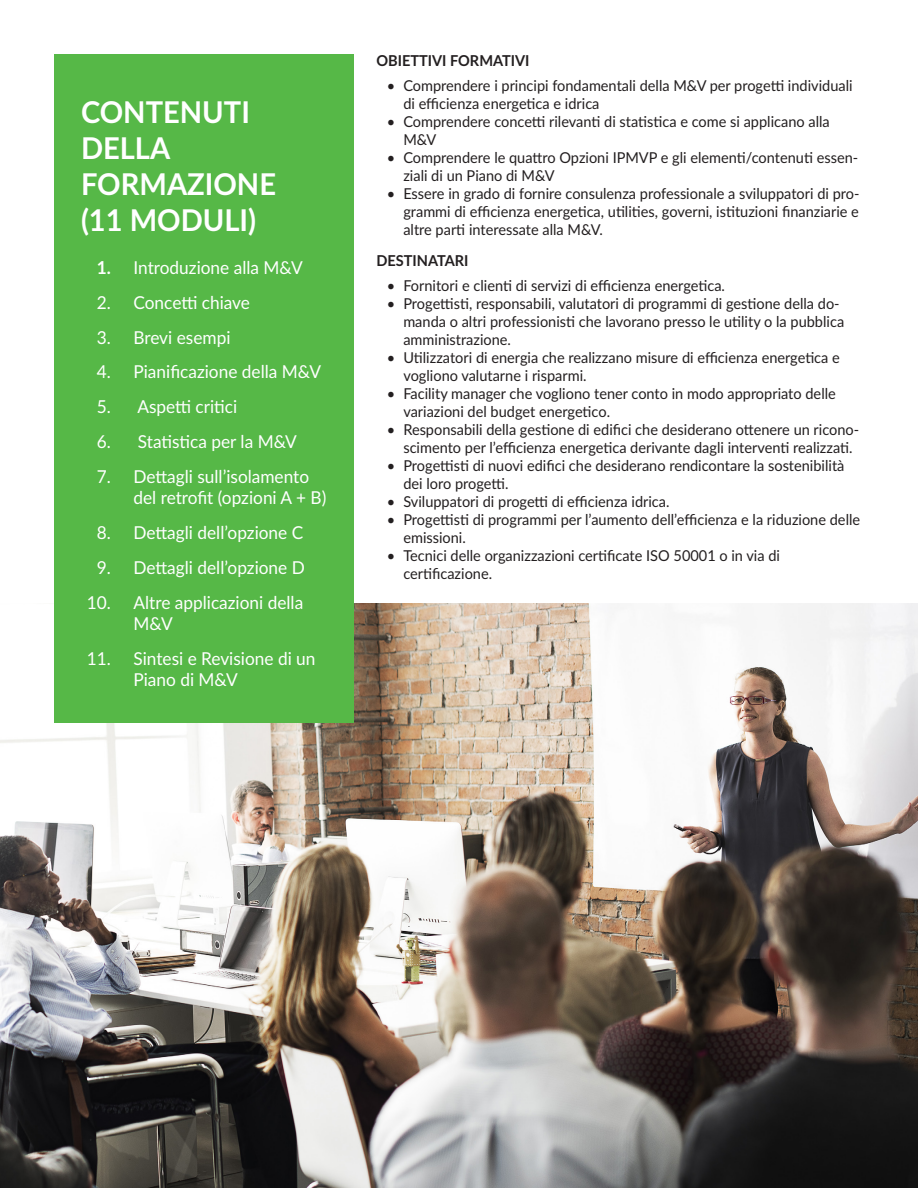
<style>
.page{position:relative;width:918px;height:1188px;background:#fff}
.page>*{position:absolute;margin:0;border:0;box-sizing:border-box;transform-origin:0 0}
.sous-titre{font:700 30px/36px "Lato";color:#fff}
._11_module{font:17.85px/21.3px "Lato";color:#fff}
.t1{font:15px/18px "Lato";color:#231f20}
.sous-titre-2{font:700 15px "Lato";color:#231f20}
.s1{font-weight:700}
</style>
<div class="page">
<img style="left:0;top:604px;width:918px;height:584px">
<div style="left:54px;top:54px;width:299px;height:669px;background:#56b847"></div>
<p class="sous-titre" style="left:81px;top:93px;width:197px">CONTENUTI<br>DELLA<br>FORMAZIONE (11 MODULI)</p>
<p class="_11_module" style="left:97px;top:256px;width:207px"><span class="s1">1.</span> Introduzione alla M&amp;V</p>
<p class="_11_module" style="left:97px;top:291px;width:155px">2. Concetti chiave</p>
<p class="_11_module" style="left:97px;top:326px;width:135px">3. Brevi esempi</p>
<p class="_11_module" style="left:97px;top:360px;width:226px">4. Pianificazione della M&amp;V</p>
<p class="_11_module" style="left:97px;top:395px;width:142px">5. Aspetti critici</p>
<p class="_11_module" style="left:97px;top:430px;width:202px">6. Statistica per la M&amp;V</p>
<p class="_11_module" style="left:134px;top:465px;width:194px;text-indent:-37px">7. Dettagli sull’isolamento del retrofit (opzioni A + B)</p>
<p class="_11_module" style="left:97px;top:521px;width:208px">8. Dettagli dell’opzione C</p>
<p class="_11_module" style="left:97px;top:556px;width:209px">9. Dettagli dell’opzione D</p>
<p class="_11_module" style="left:134px;top:591px;width:171px;text-indent:-47px">10. Altre applicazioni della<br>M&amp;V</p>
<p class="_11_module" style="left:134px;top:647px;width:183px;text-indent:-47px">11. Sintesi e Revisione di un<br>Piano di M&amp;V</p>
<p class="sous-titre-2" style="left:376px;top:50px;width:155px">OBIETTIVI FORMATIVI</p>
<p class="t1" style="left:403px;top:76px;width:451px;text-indent:-16px">• Comprendere i principi fondamentali della M&amp;V per progetti individuali di efficienza energetica e idrica</p>
<p class="t1" style="left:403px;top:112px;width:428px;text-indent:-16px">• Comprendere concetti rilevanti di statistica e come si applicano alla<br>M&amp;V</p>
<p class="t1" style="left:403px;top:148px;width:456px;text-indent:-16px">• Comprendere le quattro Opzioni IPMVP e gli elementi/contenuti essen&shy;ziali di un Piano di M&amp;V</p>
<p class="t1" style="left:403px;top:184px;width:458px;text-align:justify;text-indent:-16px">• Essere in grado di fornire consulenza professionale a sviluppatori di pro&shy;grammi di efficienza energetica, utilities, governi, istituzioni finanziarie e altre parti interessate alla M&amp;V.</p>
<p class="sous-titre-2" style="left:376px;top:250px;width:94px">DESTINATARI</p>
<p class="t1" style="left:387px;top:276px;width:340px">• Fornitori e clienti di servizi di efficienza energetica.</p>
<p class="t1" style="left:403px;top:294px;width:442px;text-indent:-16px">• Progettisti, responsabili, valutatori di programmi di gestione della do&shy;manda o altri professionisti che lavorano presso le utility o la pubblica amministrazione.</p>
<p class="t1" style="left:403px;top:348px;width:438px;text-indent:-16px">• Utilizzatori di energia che realizzano misure di efficienza energetica e vogliono valutarne i risparmi.</p>
<p class="t1" style="left:403px;top:384px;width:434px;text-indent:-16px">• Facility manager che vogliono tener conto in modo appropriato delle variazioni del budget energetico.</p>
<p class="t1" style="left:403px;top:420px;width:457px;text-indent:-16px">• Responsabili della gestione di edifici che desiderano ottenere un ricono&shy;scimento per l’efficienza energetica derivante dagli interventi realizzati.</p>
<p class="t1" style="left:403px;top:456px;width:443px;text-indent:-16px">• Progettisti di nuovi edifici che desiderano rendicontare la sostenibilità dei loro progetti.</p>
<p class="t1" style="left:387px;top:492px;width:284px">• Sviluppatori di progetti di efficienza idrica.</p>
<p class="t1" style="left:403px;top:510px;width:458px;text-indent:-16px">• Progettisti di programmi per l’aumento dell’efficienza e la riduzione delle emissioni.</p>
<p class="t1" style="left:403px;top:546px;width:378px;text-indent:-16px">• Tecnici delle organizzazioni certificate ISO 50001 o in via di certificazione.</p>
</div>
